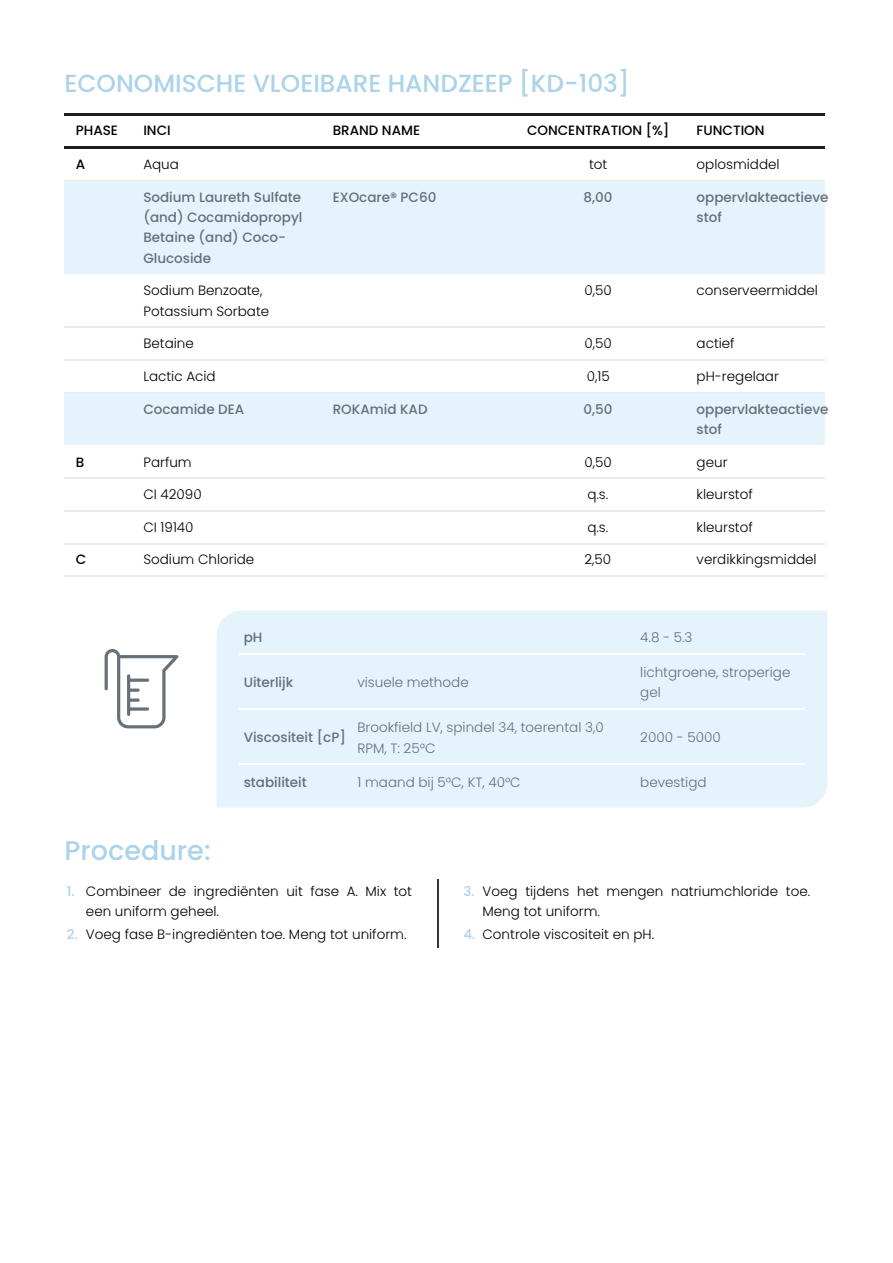
<style>
.page{position:relative;width:893px;height:1263px;background:#fff}
.page>*{position:absolute;margin:0;border:0;box-sizing:border-box;transform-origin:0 0}
.t1{font:500 27px "Poppins";letter-spacing:.005em;color:#abd3ea}
.t2{font:24.75px "Medium Poppins";letter-spacing:.005em;color:#abd3ea}
.t3{font:13.5px/20.2px "Light Poppins";letter-spacing:.005em;color:#000}
.t4{font:500 13.5px/20.2px "Poppins";letter-spacing:.005em;color:#657079}
.t5{font:13.5px/20.2px "Light Poppins";letter-spacing:.005em;color:#657079}
.t6{font:500 13.5px "Poppins";letter-spacing:.005em;color:#000}
.s1{font-family:"Poppins";font-weight:500;color:#abd3ea}
</style>
<div class="page">
<hr style="left:64px;top:113px;width:761px;height:2px;background:#1d1d1b">
<hr style="left:64px;top:147px;width:761px;height:2px;background:#1d1d1b">
<hr style="left:64px;top:180px;width:761px;height:2px;background:#e7ebeb">
<div style="left:64px;top:182px;width:761px;height:93px;background:#e5f3fd"></div>
<hr style="left:64px;top:274px;width:761px;height:1px;background:#fff">
<hr style="left:64px;top:327px;width:761px;height:1px;background:#e7ebeb">
<hr style="left:64px;top:360px;width:761px;height:1px;background:#e7ebeb">
<hr style="left:64px;top:392px;width:761px;height:1px;background:#e7ebeb">
<div style="left:64px;top:393px;width:761px;height:53px;background:#e5f3fd"></div>
<hr style="left:64px;top:445px;width:761px;height:1px;background:#fff">
<hr style="left:64px;top:478px;width:761px;height:1px;background:#e7ebeb">
<hr style="left:64px;top:510px;width:761px;height:2px;background:#e7ebeb">
<hr style="left:64px;top:543px;width:761px;height:1px;background:#e7ebeb">
<hr style="left:64px;top:576px;width:761px;height:1px;background:#e7ebeb">
<div style="left:217px;top:611px;width:610px;height:197px;background:#e5f3fd"></div>
<hr style="left:239px;top:653px;width:114px;height:2px;background:#fff">
<hr style="left:353px;top:653px;width:282px;height:2px;background:#fff">
<hr style="left:635px;top:653px;width:169px;height:2px;background:#fff">
<hr style="left:239px;top:709px;width:114px;height:1px;background:#fff">
<hr style="left:353px;top:709px;width:282px;height:1px;background:#fff">
<hr style="left:635px;top:709px;width:169px;height:1px;background:#fff">
<hr style="left:239px;top:764px;width:114px;height:1px;background:#fff">
<hr style="left:353px;top:764px;width:282px;height:1px;background:#fff">
<hr style="left:635px;top:764px;width:169px;height:1px;background:#fff">
<hr style="left:437px;top:879px;width:1px;height:68px;background:#333">
<svg style="left:105px;top:649px;width:73px;height:79px"></svg>
<hr style="left:127px;top:679px;width:22px;height:3px;background:#657079;border-radius:2px">
<h2 class="t2" style="left:64px;top:66px;width:567px">ECONOMISCHE VLOEIBARE HANDZEEP [KD-103]</h2>
<p class="t6" style="left:76px;top:121px;width:44px">PHASE</p>
<p class="t6" style="left:143px;top:121px;width:29px">INCI</p>
<p class="t6" style="left:333px;top:121px;width:89px">BRAND NAME</p>
<p class="t6" style="left:527px;top:121px;width:144px">CONCENTRATION [%]</p>
<p class="t6" style="left:696px;top:121px;width:69px">FUNCTION</p>
<p class="t6" style="left:76px;top:155px;width:11px">A</p>
<p class="t3" style="left:143px;top:154px;width:37px">Aqua</p>
<p class="t3" style="left:589px;top:154px;width:20px">tot</p>
<p class="t3" style="left:696px;top:154px;width:84px">oplosmiddel</p>
<p class="t4" style="left:143px;top:187px;width:160px">Sodium Laureth Sulfate (and) Cocamidopropyl<br>Betaine (and) Coco-<br>Glucoside</p>
<p class="t4" style="left:333px;top:187px;width:105px">EXOcare® PC60</p>
<p class="t4" style="left:583px;top:187px;width:30px">8,00</p>
<p class="t4" style="left:696px;top:187px;width:133px">oppervlakteactieve stof</p>
<p class="t3" style="left:143px;top:281px;width:127px">Sodium Benzoate,<br>Potassium Sorbate</p>
<p class="t3" style="left:584px;top:281px;width:29px">0,50</p>
<p class="t3" style="left:696px;top:281px;width:123px">conserveermiddel</p>
<p class="t3" style="left:143px;top:333px;width:52px">Betaine</p>
<p class="t3" style="left:584px;top:333px;width:29px">0,50</p>
<p class="t3" style="left:696px;top:333px;width:40px">actief</p>
<p class="t3" style="left:143px;top:366px;width:74px">Lactic Acid</p>
<p class="t3" style="left:586px;top:366px;width:24px">0,15</p>
<p class="t3" style="left:696px;top:366px;width:84px">pH-regelaar</p>
<p class="t4" style="left:143px;top:399px;width:102px">Cocamide DEA</p>
<p class="t4" style="left:333px;top:399px;width:96px">ROKAmid KAD</p>
<p class="t4" style="left:583px;top:399px;width:30px">0,50</p>
<p class="t4" style="left:696px;top:399px;width:133px">oppervlakteactieve stof</p>
<p class="t6" style="left:76px;top:452px;width:10px">B</p>
<p class="t3" style="left:143px;top:452px;width:50px">Parfum</p>
<p class="t3" style="left:584px;top:452px;width:29px">0,50</p>
<p class="t3" style="left:696px;top:452px;width:32px">geur</p>
<p class="t3" style="left:143px;top:484px;width:60px">CI 42090</p>
<p class="t3" style="left:587px;top:484px;width:22px">q.s.</p>
<p class="t3" style="left:696px;top:484px;width:58px">kleurstof</p>
<p class="t3" style="left:143px;top:517px;width:52px">CI 19140</p>
<p class="t3" style="left:587px;top:517px;width:22px">q.s.</p>
<p class="t3" style="left:696px;top:517px;width:58px">kleurstof</p>
<p class="t6" style="left:76px;top:550px;width:12px">C</p>
<p class="t3" style="left:143px;top:550px;width:112px">Sodium Chloride</p>
<p class="t3" style="left:584px;top:550px;width:28px">2,50</p>
<p class="t3" style="left:696px;top:550px;width:122px">verdikkingsmiddel</p>
<p class="t4" style="left:244px;top:627px;width:20px">pH</p>
<p class="t5" style="left:640px;top:627px;width:54px">4.8 - 5.3</p>
<p class="t4" style="left:244px;top:672px;width:51px">Uiterlijk</p>
<p class="t5" style="left:357px;top:672px;width:113px">visuele methode</p>
<p class="t5" style="left:640px;top:662px;width:151px">lichtgroene, stroperige gel</p>
<p class="t4" style="left:244px;top:728px;width:104px">Viscositeit [cP]</p>
<p class="t5" style="left:357px;top:717px;width:248px">Brookfield LV, spindel 34, toerental 3,0<br>RPM, T: 25°C</p>
<p class="t5" style="left:640px;top:728px;width:82px">2000 - 5000</p>
<p class="t4" style="left:244px;top:773px;width:65px">stabiliteit</p>
<p class="t5" style="left:357px;top:773px;width:165px">1 maand bij 5°C, KT, 40°C</p>
<p class="t5" style="left:640px;top:773px;width:68px">bevestigd</p>
<h1 class="t1" style="left:64px;top:831px;width:147px">Procedure:</h1>
<p class="t3" style="left:86px;top:881px;width:327px;text-indent:-19px"><span class="s1">1.</span> Combineer de ingrediënten uit fase A. Mix tot een uniform geheel.</p>
<p class="t3" style="left:67px;top:925px;width:341px"><span class="s1">2.</span> Voeg fase B-ingrediënten toe. Meng tot uniform.</p>
<p class="t3" style="left:482px;top:881px;width:329px;text-indent:-19px"><span class="s1">3.</span> Voeg tijdens het mengen natriumchloride toe.<br>Meng tot uniform.</p>
<p class="t3" style="left:463px;top:925px;width:192px"><span class="s1">4.</span> Controle viscositeit en pH.</p>
</div>
